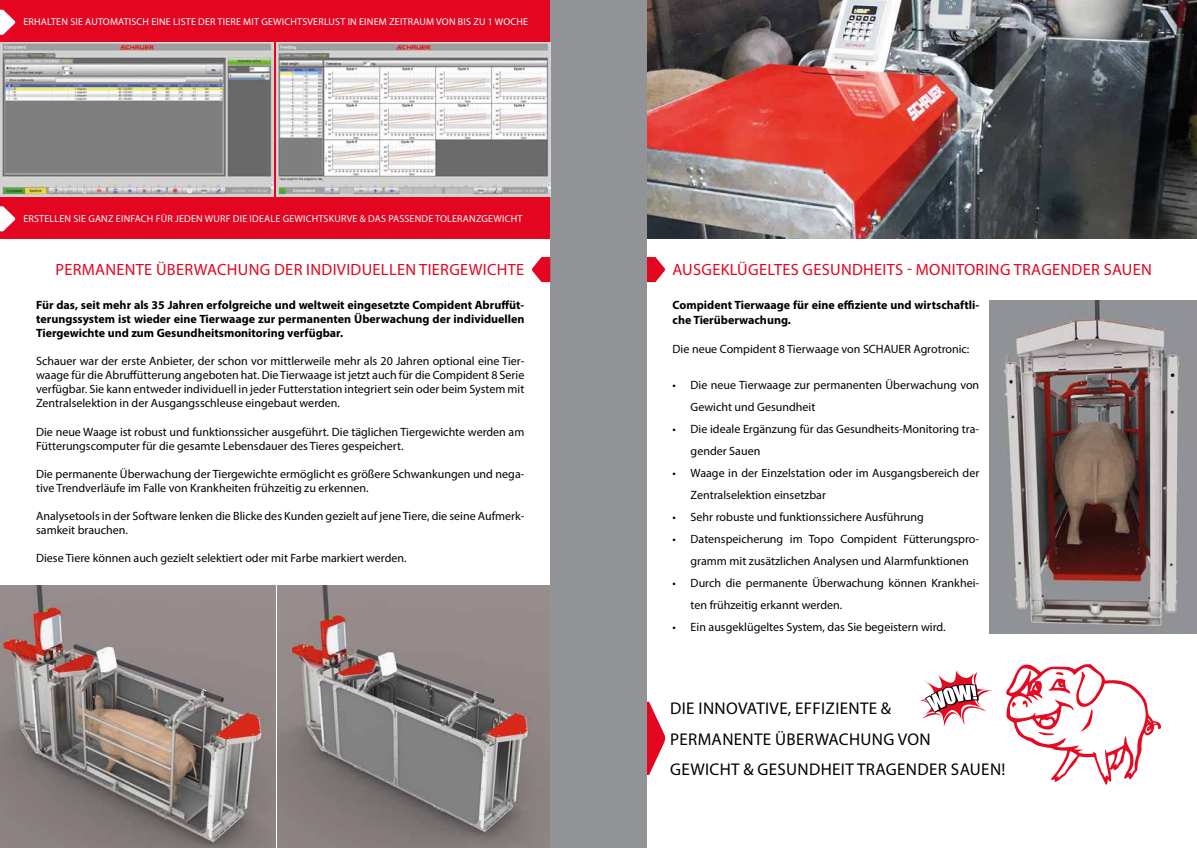
<style>
.page{position:relative;width:1197px;height:848px;background:#fff}
.page>*{position:absolute;margin:0;border:0;box-sizing:border-box;transform-origin:0 0}
.t1{font:17px/30px "Myriad Pro";letter-spacing:.02em;color:#000}
.t2{font:16.3px "Myriad Pro";letter-spacing:.02em;color:#e40521}
.t3{font:12px/14px "Myriad Pro";color:#000}
.t4{font:700 12px/14px "Myriad Pro";color:#000;text-align:justify}
.t5{font:10px "Myriad Pro";letter-spacing:.02em;color:#fff}
</style>
<div class="page">
<img style="left:277px;top:585px;width:273px;height:262px">
<div style="left:0;top:0;width:550px;height:239px;background:#e40521"></div>
<div style="left:550px;top:0;width:48px;height:848px;background:#919396"></div>
<svg style="left:532px;top:257px;width:18px;height:25px"></svg>
<img style="left:277px;top:42px;width:273px;height:154px">
<img style="left:0;top:585px;width:275px;height:263px">
<img style="left:0;top:42px;width:273px;height:154px">
<svg style="left:0;top:10px;width:16px;height:25px"></svg>
<svg style="left:0;top:206px;width:16px;height:25px"></svg>
<svg style="left:646px;top:257px;width:19px;height:25px"></svg>
<img style="left:646px;top:0;width:550px;height:239px">
<svg style="left:646px;top:701px;width:20px;height:74px"></svg>
<div style="left:598px;top:0;width:48px;height:848px;background:#919396"></div>
<img style="left:989px;top:300px;width:207px;height:333px">
<svg style="left:919px;top:670px;width:74px;height:57px"></svg>
<svg style="left:1006px;top:664px;width:154px;height:120px"></svg>
<p class="t5" style="left:23px;top:16px;width:506px">ERHALTEN SIE AUTOMATISCH EINE LISTE DER TIERE MIT GEWICHTSVERLUST IN EINEM ZEITRAUM VON BIS ZU 1 WOCHE</p>
<p class="t5" style="left:23px;top:212px;width:500px">ERSTELLEN SIE GANZ EINFACH FÜR JEDEN WURF DIE IDEALE GEWICHTSKURVE &amp; DAS PASSENDE TOLERANZGEWICHT</p>
<h2 class="t2" style="left:55px;top:259px;width:470px">PERMANENTE ÜBERWACHUNG DER INDIVIDUELLEN TIERGEWICHTE</h2>
<p class="t4" style="left:36px;top:298px;width:490px">Für das, seit mehr als 35 Jahren erfolgreiche und weltweit eingesetzte Compident Abruffüt&shy;terungssystem ist wieder eine Tierwaage zur permanenten Überwachung der individuellen Tiergewichte und zum Gesundheitsmonitoring verfügbar.</p>
<p class="t3" style="left:36px;top:354px;width:490px;text-align:justify">Schauer war der erste Anbieter, der schon vor mittlerweile mehr als 20 Jahren optional eine Tier&shy;waage für die Abruffütterung angeboten hat. Die Tierwaage ist jetzt auch für die Compident 8 Serie verfügbar. Sie kann entweder individuell in jeder Futterstation integriert sein oder beim System mit Zentralselektion in der Ausgangsschleuse eingebaut werden.</p>
<p class="t3" style="left:36px;top:424px;width:490px">Die neue Waage ist robust und funktionssicher ausgeführt. Die täglichen Tiergewichte werden am<br>Fütterungscomputer für die gesamte Lebensdauer des Tieres gespeichert.</p>
<p class="t3" style="left:36px;top:466px;width:490px">Die permanente Überwachung der Tiergewichte ermöglicht es größere Schwankungen und nega&shy;tive Trendverläufe im Falle von Krankheiten frühzeitig zu erkennen.</p>
<p class="t3" style="left:36px;top:508px;width:490px">Analysetools in der Software lenken die Blicke des Kunden gezielt auf jene Tiere, die seine Aufmerk&shy;samkeit brauchen.</p>
<p class="t3" style="left:36px;top:550px;width:372px">Diese Tiere können auch gezielt selektiert oder mit Farbe markiert werden.</p>
<h2 class="t2" style="left:672px;top:259px;width:481px">AUSGEKLÜGELTES GESUNDHEITS - MONITORING TRAGENDER SAUEN</h2>
<p class="t4" style="left:672px;top:298px;width:308px;line-height:14.4px">Compident Tierwaage für eine effiziente und wirtschaftli&shy;che Tierüberwachung.</p>
<p class="t3" style="left:672px;top:341px;width:298px">Die neue Compident 8 Tierwaage von SCHAUER Agrotronic:</p>
<p class="t3" style="left:690px;top:374px;width:290px;line-height:22px;text-indent:-18px">• Die neue Tierwaage zur permanenten Überwachung von<br>Gewicht und Gesundheit</p>
<p class="t3" style="left:690px;top:418px;width:290px;line-height:22px;text-indent:-18px">• Die ideale Ergänzung für das Gesundheits-Monitoring tra&shy;gender Sauen</p>
<p class="t3" style="left:690px;top:462px;width:290px;line-height:22px;text-indent:-18px">• Waage in der Einzelstation oder im Ausgangsbereich der<br>Zentralselektion einsetzbar</p>
<p class="t3" style="left:672px;top:510px;width:253px">• Sehr robuste und funktionssichere Ausführung</p>
<p class="t3" style="left:690px;top:528px;width:290px;line-height:22px;text-indent:-18px">• Datenspeicherung im Topo Compident Fütterungspro&shy;gramm mit zusätzlichen Analysen und Alarmfunktionen</p>
<p class="t3" style="left:690px;top:572px;width:290px;line-height:22px;text-indent:-18px">• Durch die permanente Überwachung können Krankhei&shy;ten frühzeitig erkannt werden.</p>
<p class="t3" style="left:672px;top:620px;width:274px">• Ein ausgeklügeltes System, das Sie begeistern wird.</p>
<h1 class="t1" style="left:670px;top:693px;width:336px">DIE INNOVATIVE, EFFIZIENTE &amp;<br>PERMANENTE ÜBERWACHUNG VON<br>GEWICHT &amp; GESUNDHEIT TRAGENDER SAUEN!</h1>
</div>
